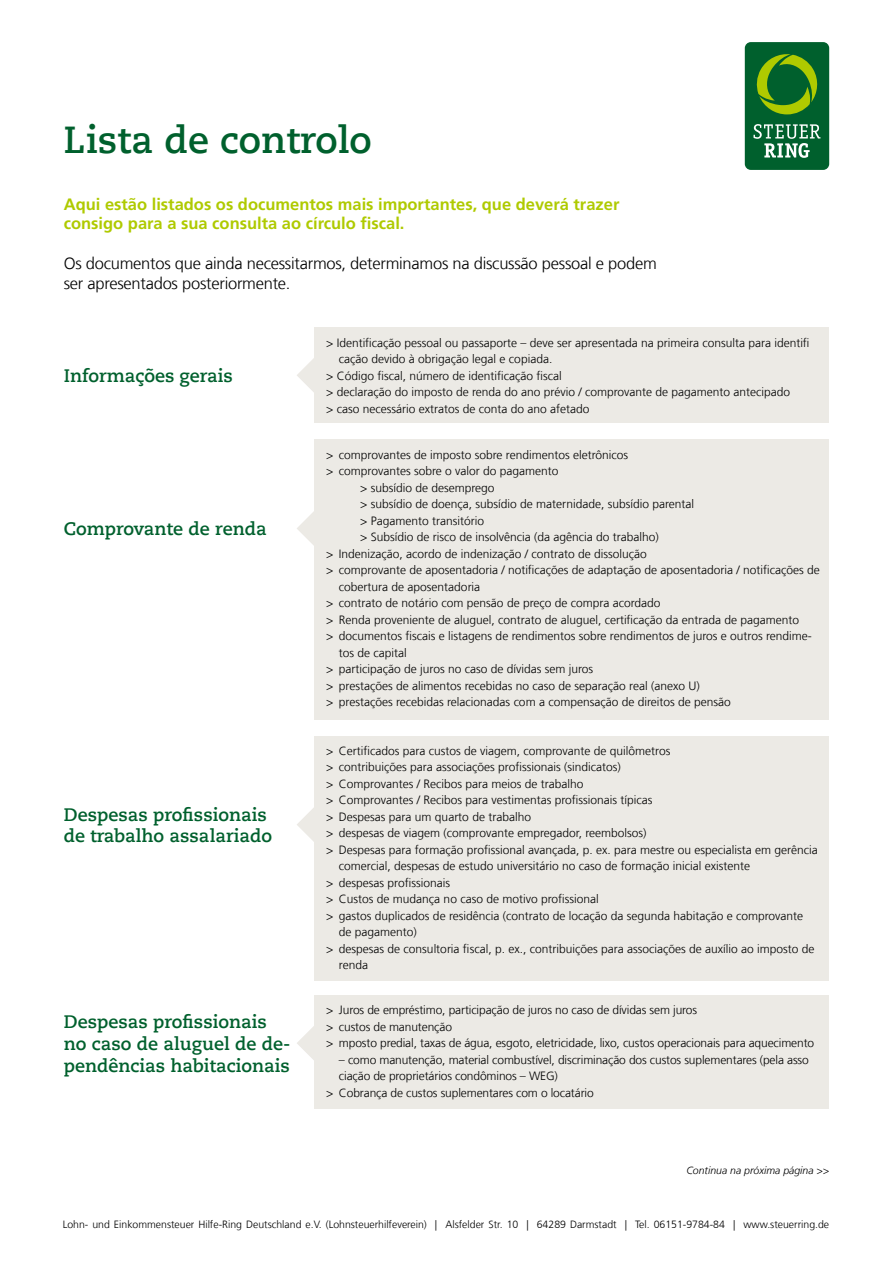
<style>
.page{position:relative;width:893px;height:1263px;background:#fff}
.page>*{position:absolute;margin:0;border:0;box-sizing:border-box;transform-origin:0 0}
.t1{font:700 37.5px "Caecilia Com 75";color:#00602d}
.t2{font:700 18px/21.6px "Caecilia Com 75";color:#00602d}
.t3{font:300 16.5px/19.8px "Frutiger LT Com";letter-spacing:-.015em;color:#000}
.t4{font:700 16.5px/19.8px "Frutiger LT Com";color:#afca00}
.t5{font:300 12px/16.5px "Frutiger LT Com";color:#000}
.t6{font:300 10.5px "Frutiger LT Com";color:#000}
.t7{font:italic 300 10.5px "Frutiger LT Com";color:#000}
</style>
<div class="page">
<div style="left:745px;top:42px;width:84px;height:128px;background:#00602d;border-radius:6px"></div>
<svg style="left:756px;top:54px;width:62px;height:60px"></svg>
<svg style="left:753px;top:124px;width:67px;height:34px"></svg>
<div style="left:315px;top:439px;width:514px;height:281px;background:#eceae5"></div>
<div style="left:315px;top:736px;width:514px;height:244px;background:#eceae5"></div>
<div style="left:315px;top:996px;width:514px;height:113px;background:#eceae5"></div>
<div style="left:315px;top:327px;width:514px;height:96px;background:#eceae5"></div>
<svg style="left:297px;top:510px;width:18px;height:36px"></svg>
<svg style="left:297px;top:806px;width:18px;height:37px"></svg>
<svg style="left:297px;top:1025px;width:18px;height:36px"></svg>
<svg style="left:297px;top:357px;width:18px;height:36px"></svg>
<h1 class="t1" style="left:64px;top:114px;width:310px">Lista de controlo</h1>
<h3 class="t4" style="left:64px;top:194px;width:557px">Aqui estão listados os documentos mais importantes, que deverá trazer consigo para a sua consulta ao círculo fiscal.</h3>
<h3 class="t3" style="left:64px;top:254px;width:594px">Os documentos que ainda necessitarmos, determinamos na discussão pessoal e podem ser apresentados posteriormente.</h3>
<h2 class="t2" style="left:64px;top:365px;width:171px">Informações gerais</h2>
<h2 class="t2" style="left:64px;top:518px;width:204px">Comprovante de renda</h2>
<h2 class="t2" style="left:64px;top:803px;width:210px">Despesas profissionais de trabalho assalariado</h2>
<h2 class="t2" style="left:64px;top:1011px;width:228px">Despesas profissionais no caso de aluguel de de&shy;pendências habitacionais</h2>
<p class="t5" style="left:326px;top:334px;width:485px">&gt; Identificação pessoal ou passaporte – deve ser apresentada na primeira consulta para identifi</p>
<p class="t5" style="left:339px;top:351px;width:215px">cação devido à obrigação legal e copiada.</p>
<p class="t5" style="left:326px;top:367px;width:237px">&gt; Código fiscal, número de identificação fiscal</p>
<p class="t5" style="left:326px;top:384px;width:465px">&gt; declaração do imposto de renda do ano prévio / comprovante de pagamento antecipado</p>
<p class="t5" style="left:326px;top:400px;width:265px">&gt; caso necessário extratos de conta do ano afetado</p>
<p class="t5" style="left:326px;top:446px;width:303px">&gt; comprovantes de imposto sobre rendimentos eletrônicos</p>
<p class="t5" style="left:326px;top:463px;width:234px">&gt; comprovantes sobre o valor do pagamento</p>
<p class="t5" style="left:360px;top:479px;width:136px">&gt; subsídio de desemprego</p>
<p class="t5" style="left:360px;top:496px;width:335px">&gt; subsídio de doença, subsídio de maternidade, subsídio parental</p>
<p class="t5" style="left:360px;top:512px;width:125px">&gt; Pagamento transitório</p>
<p class="t5" style="left:360px;top:529px;width:300px">&gt; Subsídio de risco de insolvência (da agência do trabalho)</p>
<p class="t5" style="left:326px;top:545px;width:322px">&gt; Indenização, acordo de indenização / contrato de dissolução</p>
<p class="t5" style="left:326px;top:562px;width:495px">&gt; comprovante de aposentadoria / notificações de adaptação de aposentadoria / notificações de</p>
<p class="t5" style="left:339px;top:578px;width:143px">cobertura de aposentadoria</p>
<p class="t5" style="left:326px;top:595px;width:336px">&gt; contrato de notário com pensão de preço de compra acordado</p>
<p class="t5" style="left:326px;top:611px;width:475px">&gt; Renda proveniente de aluguel, contrato de aluguel, certificação da entrada de pagamento</p>
<p class="t5" style="left:326px;top:628px;width:487px">&gt; documentos fiscais e listagens de rendimentos sobre rendimentos de juros e outros rendime-</p>
<p class="t5" style="left:339px;top:644px;width:70px">tos de capital</p>
<p class="t5" style="left:326px;top:661px;width:269px">&gt; participação de juros no caso de dívidas sem juros</p>
<p class="t5" style="left:326px;top:677px;width:375px">&gt; prestações de alimentos recebidas no caso de separação real (anexo U)</p>
<p class="t5" style="left:326px;top:694px;width:406px">&gt; prestações recebidas relacionadas com a compensação de direitos de pensão</p>
<p class="t5" style="left:326px;top:742px;width:346px">&gt; Certificados para custos de viagem, comprovante de quilômetros</p>
<p class="t5" style="left:326px;top:759px;width:296px">&gt; contribuições para associações profissionais (sindicatos)</p>
<p class="t5" style="left:326px;top:775px;width:259px">&gt; Comprovantes / Recibos para meios de trabalho</p>
<p class="t5" style="left:326px;top:792px;width:328px">&gt; Comprovantes / Recibos para vestimentas profissionais típicas</p>
<p class="t5" style="left:326px;top:808px;width:206px">&gt; Despesas para um quarto de trabalho</p>
<p class="t5" style="left:326px;top:825px;width:322px">&gt; despesas de viagem (comprovante empregador, reembolsos)</p>
<p class="t5" style="left:326px;top:841px;width:493px">&gt; Despesas para formação profissional avançada, p. ex. para mestre ou especialista em gerência</p>
<p class="t5" style="left:339px;top:858px;width:413px">comercial, despesas de estudo universitário no caso de formação inicial existente</p>
<p class="t5" style="left:326px;top:874px;width:125px">&gt; despesas profissionais</p>
<p class="t5" style="left:326px;top:891px;width:274px">&gt; Custos de mudança no caso de motivo profissional</p>
<p class="t5" style="left:326px;top:907px;width:479px">&gt; gastos duplicados de residência (contrato de locação da segunda habitação e comprovante</p>
<p class="t5" style="left:339px;top:924px;width:80px">de pagamento)</p>
<p class="t5" style="left:326px;top:940px;width:490px">&gt; despesas de consultoria fiscal, p. ex., contribuições para associações de auxílio ao imposto de</p>
<p class="t5" style="left:339px;top:957px;width:31px">renda</p>
<p class="t5" style="left:326px;top:1002px;width:490px">&gt; Juros de empréstimo, participação de juros no caso de dívidas sem juros<br>&gt; custos de manutenção<br>&gt; mposto predial, taxas de água, esgoto, eletricidade, lixo, custos operacionais para aquecimento</p>
<p class="t5" style="left:339px;top:1052px;width:471px">– como manutenção, material combustível, discriminação dos custos suplementares (pela asso</p>
<p class="t5" style="left:339px;top:1068px;width:221px">ciação de proprietários condôminos – WEG)</p>
<p class="t5" style="left:326px;top:1085px;width:269px">&gt; Cobrança de custos suplementares com o locatário</p>
<p class="t7" style="left:686px;top:1164px;width:144px">Continua na próxima página &gt;&gt;</p>
<p class="t6" style="left:63px;top:1218px;width:768px">Lohn- und Einkommensteuer Hilfe-Ring Deutschland e.V. (Lohnsteuerhilfeverein) | Alsfelder Str. 10 | 64289 Darmstadt | Tel. 06151-9784-84 | www.steuerring.de</p>
</div>
